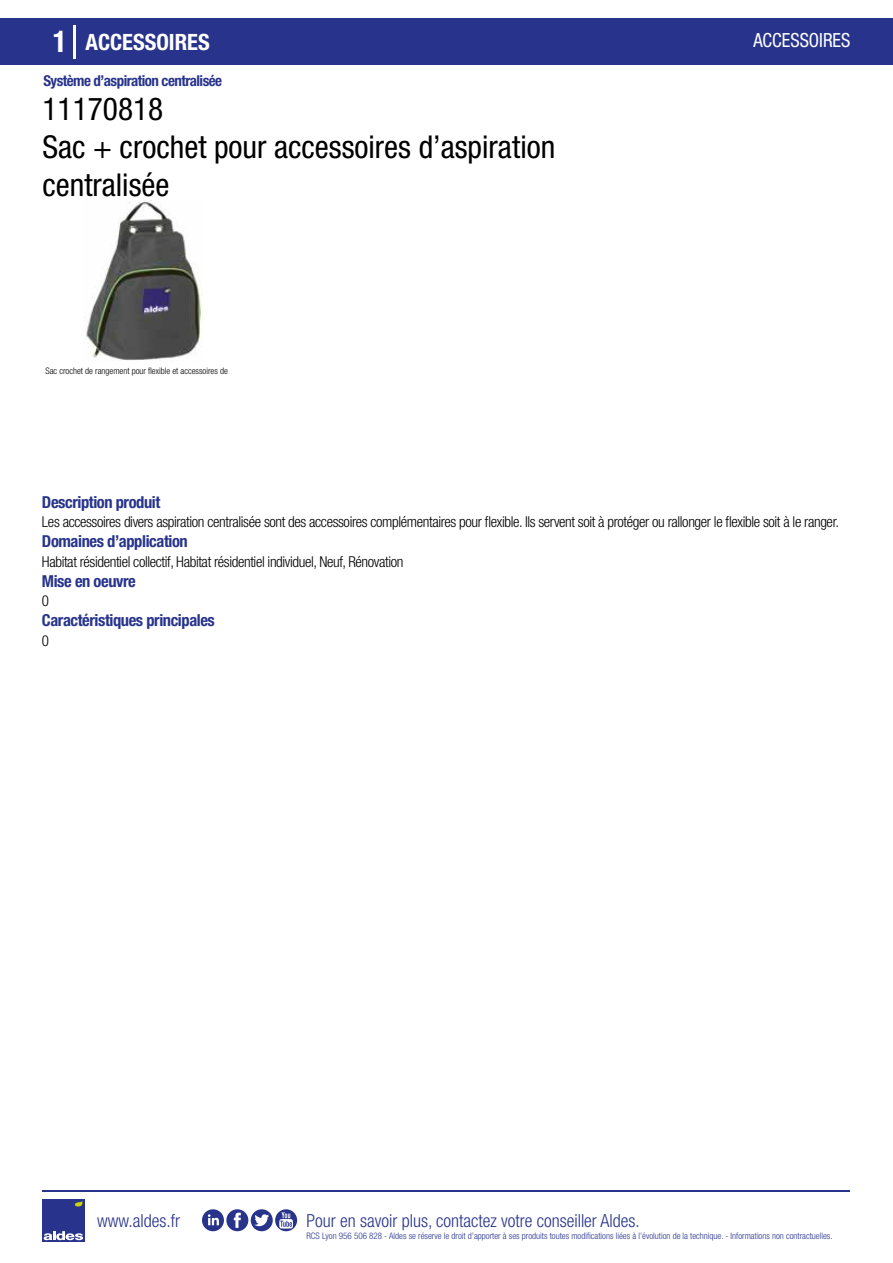
<style>
.page{position:relative;width:893px;height:1263px;background:#fff}
.page>*{position:absolute;margin:0;border:0;box-sizing:border-box;transform-origin:0 0}
.t1{font:condensed 31.5px/37.8px "Helvetica Neue LT Std";color:#000}
.t2{font:700 condensed 22.5px "Helvetica Neue LT Std";color:#fff}
.t3{font:condensed 19.5px "Helvetica Neue LT Std";color:#fff;scale:.95 1}
.t4{font:300 condensed 18px "Helvetica Neue";color:#28348b}
.t5{font:700 condensed 16.5px "Helvetica Neue LT Std";letter-spacing:-.025em;color:#28348b}
.t6{font:300 condensed 15px "Helvetica Neue LT Std";letter-spacing:-.025em;color:#000}
.t7{font:700 condensed 15px "Helvetica Neue LT Std";letter-spacing:-.035em;color:#28348b}
.t8{font:300 condensed 9px "Helvetica Neue";color:#28348b}
.t9{font:300 condensed 9px "Helvetica Neue";color:#000}
.s1{font-size:30px}
</style>
<div class="page">
<div style="left:1px;top:18px;width:892px;height:46px;background:#28348b"></div>
<hr style="left:74px;top:25px;width:2px;height:33px;background:#fff">
<div style="left:42px;top:1199px;width:42px;height:43px;background:#28348b"></div>
<svg style="left:44px;top:1231px;width:39px;height:9px"></svg>
<svg style="left:75px;top:1201px;width:8px;height:5px"></svg>
<img style="left:86px;top:200px;width:116px;height:160px">
<hr style="left:42px;top:1190px;width:808px;height:1px;background:#28348b">
<svg style="left:202px;top:1209px;width:95px;height:22px"></svg>
<h2 class="t2" style="left:53px;top:28px;width:158px"><span class="s1">1</span> ACCESSOIRES</h2>
<h3 class="t3" style="left:753px;top:29px;width:104px">ACCESSOIRES</h3>
<p class="t7" style="left:43px;top:71px;width:180px">Système d’aspiration centralisée</p>
<h1 class="t1" style="left:42px;top:90px;width:514px">11170818<br>Sac + crochet pour accessoires d’aspiration centralisée</h1>
<p class="t9" style="left:45px;top:365px;width:184px">Sac crochet de rangement pour flexible et accessoires de</p>
<p class="t5" style="left:42px;top:492px;width:120px">Description produit</p>
<p class="t5" style="left:42px;top:531px;width:147px">Domaines d’application</p>
<p class="t5" style="left:42px;top:571px;width:95px">Mise en oeuvre</p>
<p class="t6" style="left:42px;top:513px;width:798px">Les accessoires divers aspiration centralisée sont des accessoires complémentaires pour flexible. Ils servent soit à protéger ou rallonger le flexible soit à le ranger.</p>
<p class="t6" style="left:42px;top:553px;width:363px">Habitat résidentiel collectif, Habitat résidentiel individuel, Neuf, Rénovation</p>
<p class="t6" style="left:42px;top:592px;width:9px">0</p>
<p class="t5" style="left:42px;top:610px;width:174px">Caractéristiques principales</p>
<p class="t6" style="left:42px;top:632px;width:9px">0</p>
<p class="t4" style="left:97px;top:1211px;width:84px">www.aldes.fr</p>
<p class="t4" style="left:306px;top:1211px;width:335px">Pour en savoir plus, contactez votre conseiller Aldes.</p>
<p class="t8" style="left:306px;top:1230px;width:528px">RCS Lyon 956 506 828 - Aldes se réserve le droit d’apporter à ses produits toutes modifications liées à l’évolution de la technique. - Informations non contractuelles.</p>
</div>
